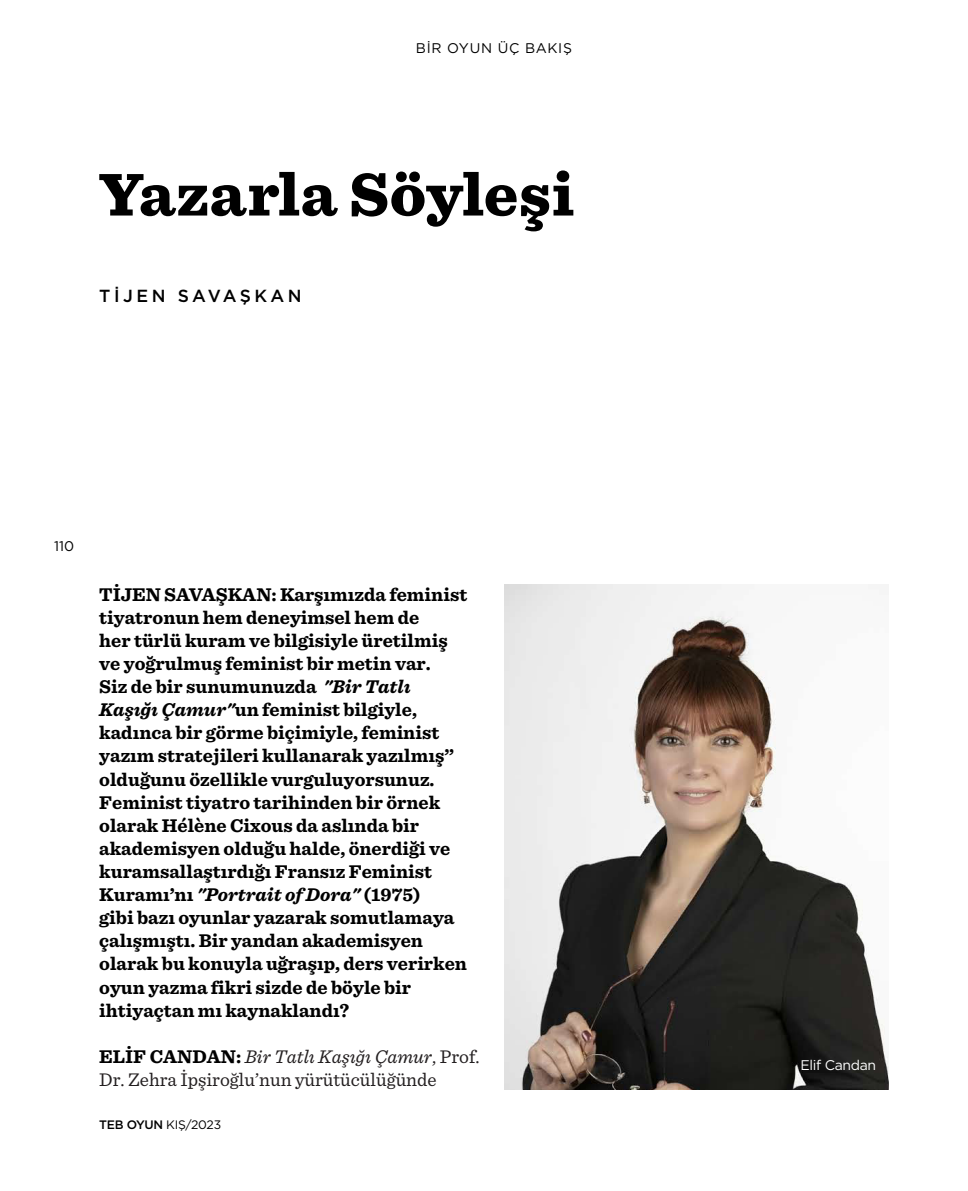
<style>
.page{position:relative;width:968px;height:1191px;background:#fff}
.page>*{position:absolute;margin:0;border:0;box-sizing:border-box;transform-origin:0 0}
.t1{font:900 63px "Sentinel";letter-spacing:.01em;color:#000}
.t2{font:700 19.25px/23.1px "Sentinel";color:#000}
.t3{font:19.25px/23.1px "Sentinel";color:#231f20}
.t4{font:500 17.5px "Gotham";letter-spacing:.2em;color:#000}
.t5{font:14px "Gotham";letter-spacing:.05em;color:#000}
.t6{font:14px "Gotham";letter-spacing:-.025em;color:#fff}
.t7{font:12.25px "Gotham";letter-spacing:-.025em;color:#000}
.s1{font-style:italic}
.s2{font-weight:700;color:#000}
.s3{font-weight:500}
</style>
<div class="page">
<img style="left:504px;top:585px;width:384px;height:504px">
<p class="t5" style="left:416px;top:39px;width:158px">BİR OYUN ÜÇ BAKIŞ</p>
<h1 class="t1" style="left:99px;top:144px;width:476px">Yazarla Söyleşi</h1>
<p class="t4" style="left:99px;top:284px;width:204px">TİJEN SAVAŞKAN</p>
<p class="t5" style="left:54px;top:537px;width:22px">110</p>
<p class="t2" style="left:99px;top:582px;width:369px">TİJEN SAVAŞKAN: Karşımızda feminist tiyatronun hem deneyimsel hem de<br>her türlü kuram ve bilgisiyle üretilmiş ve yoğrulmuş feminist bir metin var.<br>Siz de bir sunumunuzda <span class="s1">"Bir Tatlı Kaşığı Çamur"</span>un feminist bilgiyle, kadınca bir görme biçimiyle, feminist yazım stratejileri kullanarak yazılmış’’ olduğunu özellikle vurguluyorsunuz.<br>Feminist tiyatro tarihinden bir örnek olarak Hélène Cixous da aslında bir akademisyen olduğu halde, önerdiği ve kuramsallaştırdığı Fransız Feminist Kuramı’nı <span class="s1">"Portrait of Dora"</span> (1975)<br>gibi bazı oyunlar yazarak somutlamaya çalışmıştı. Bir yandan akademisyen olarak bu konuyla uğraşıp, ders verirken oyun yazma fikri sizde de böyle bir ihtiyaçtan mı kaynaklandı?</p>
<p class="t3" style="left:99px;top:1043px;width:382px"><span class="s2">ELIF CANDAN:</span> <span class="s1">Bir Tatlı Kaşığı Çamur</span>, Prof.<br>Dr. Zehra İpşiroğlu’nun yürütücülüğünde</p>
<p class="t7" style="left:99px;top:1116px;width:123px"><span class="s3">TEB OYUN</span> KIŞ/2023</p>
<p class="t6" style="left:800px;top:1055px;width:77px">Elif Candan</p>
</div>
